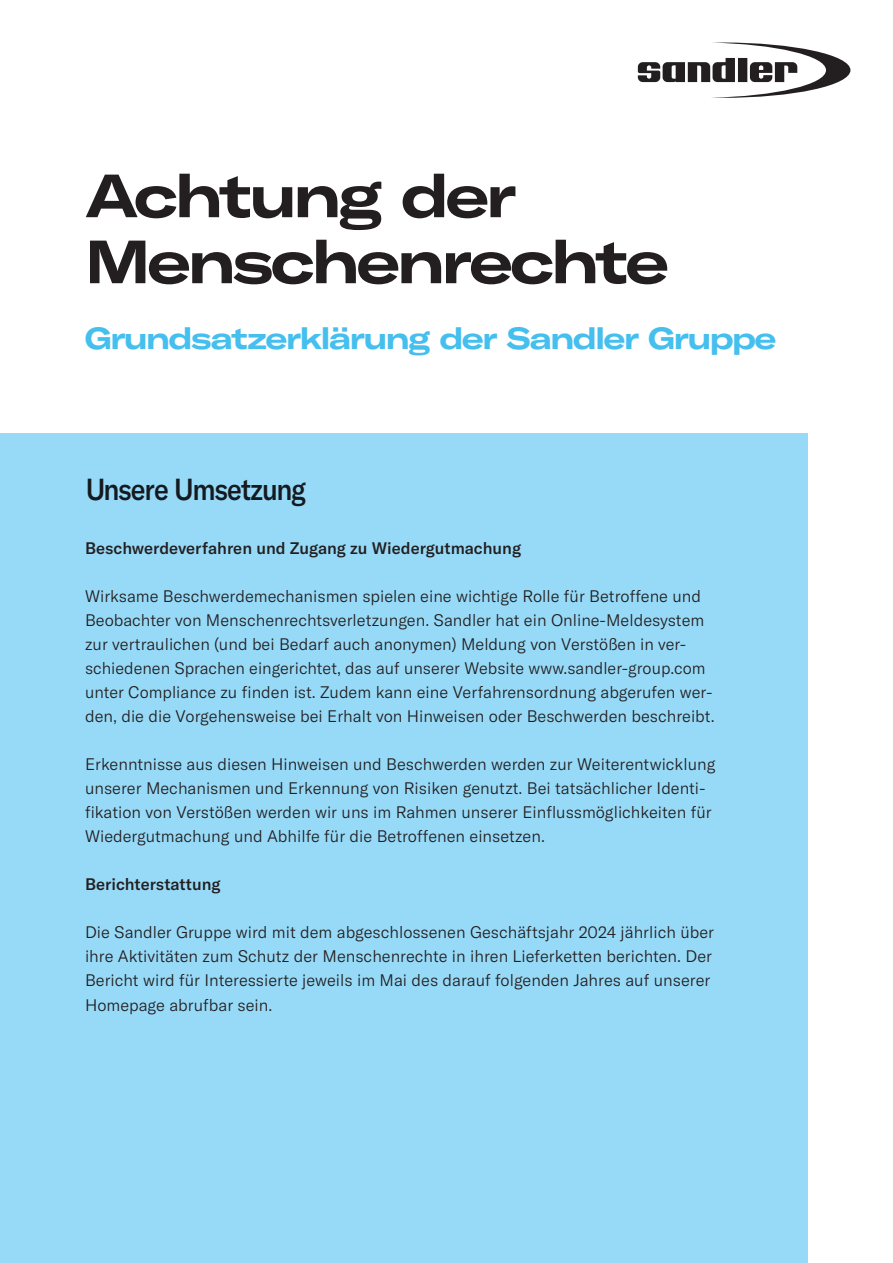
<style>
.page{position:relative;width:893px;height:1263px;background:#fff}
.page>*{position:absolute;margin:0;border:0;box-sizing:border-box;transform-origin:0 0}
.t1{font:700 expanded 60px/66px "GT America";letter-spacing:-.05em;color:#231f20;scale:.9 1}
.t2{font:700 expanded 30px "GT America";letter-spacing:-.05em;color:#45bfee;scale:.9 1}
.t3{font:500 30px "GT America";letter-spacing:-.04em;color:#231f20;scale:.9 1}
.t4{font:300 16.5px/24px "GT America";color:#231f20}
.t5{font:500 16.5px "GT America";color:#231f20}
</style>
<div class="page">
<div style="left:0;top:434px;width:808px;height:829px;background:#97daf8"></div>
<svg style="left:638px;top:43px;width:212px;height:55px"></svg>
<h1 class="t1" style="left:85px;top:162px;width:650px">Achtung der<br>Menschenrechte</h1>
<h2 class="t2" style="left:85px;top:320px;width:770px">Grundsatzerklärung der Sandler Gruppe</h2>
<h2 class="t3" style="left:85px;top:471px;width:247px">Unsere Umsetzung</h2>
<p class="t5" style="left:85px;top:539px;width:438px">Beschwerdeverfahren und Zugang zu Wiedergutmachung</p>
<p class="t4" style="left:85px;top:585px;width:618px">Wirksame Beschwerdemechanismen spielen eine wichtige Rolle für Betroffene und</p>
<p class="t4" style="left:85px;top:609px;width:631px">Beobachter von Menschenrechtsverletzungen. Sandler hat ein Online-Meldesystem zur vertraulichen (und bei Bedarf auch anonymen) Meldung von Verstößen in ver&shy;schiedenen Sprachen eingerichtet, das auf unserer Website www.sandler-group.com unter Compliance zu finden ist. Zudem kann eine Verfahrensordnung abgerufen wer&shy;den, die die Vorgehensweise bei Erhalt von Hinweisen oder Beschwerden beschreibt.</p>
<p class="t4" style="left:85px;top:753px;width:632px">Erkenntnisse aus diesen Hinweisen und Beschwerden werden zur Weiterentwicklung unserer Mechanismen und Erkennung von Risiken genutzt. Bei tatsächlicher Identi&shy;fikation von Verstößen werden wir uns im Rahmen unserer Einflussmöglichkeiten für Wiedergutmachung und Abhilfe für die Betroffenen einsetzen.</p>
<p class="t5" style="left:85px;top:875px;width:137px">Berichterstattung</p>
<p class="t4" style="left:85px;top:921px;width:631px">Die Sandler Gruppe wird mit dem abgeschlossenen Geschäftsjahr 2024 jährlich über ihre Aktivitäten zum Schutz der Menschenrechte in ihren Lieferketten berichten. Der Bericht wird für Interessierte jeweils im Mai des darauf folgenden Jahres auf unserer Homepage abrufbar sein.</p>
</div>
